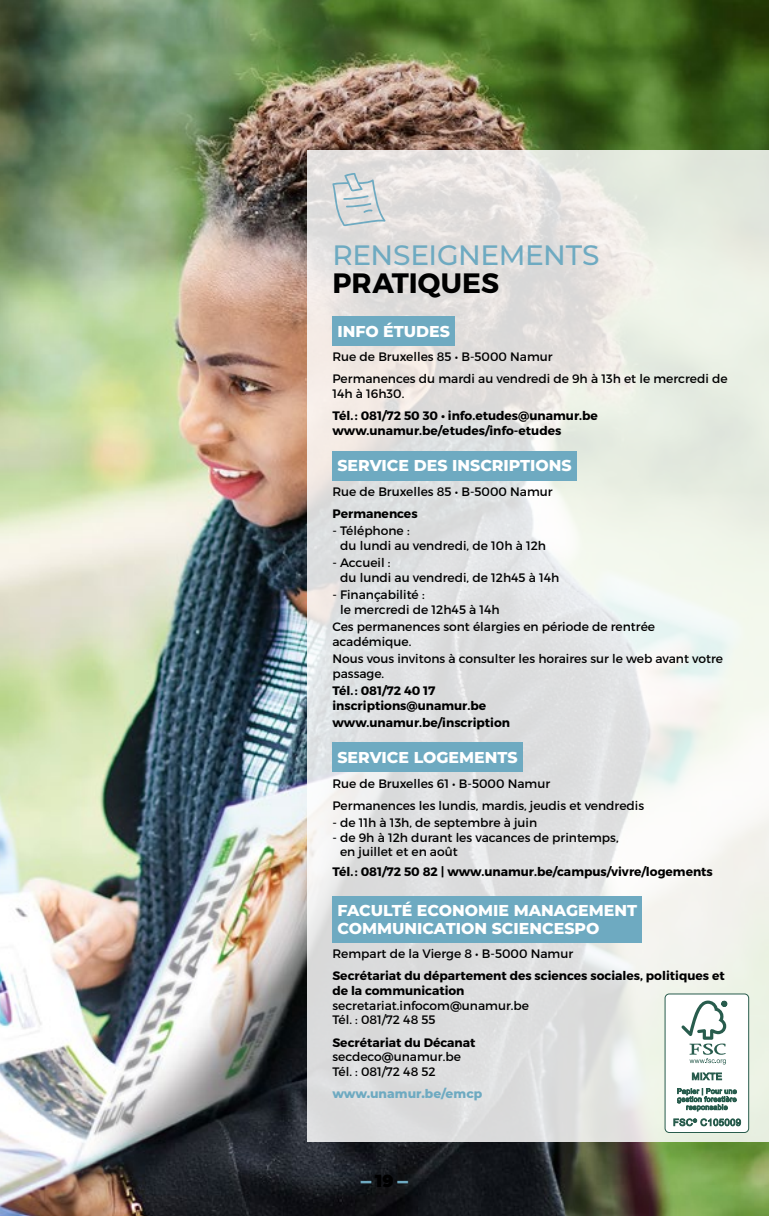
<style>
.page{position:relative;width:769px;height:1216px;background:#fff}
.page>*{position:absolute;margin:0;border:0;box-sizing:border-box;transform-origin:0 0}
.t1{font:500 28px "Montserrat";letter-spacing:-.015em;color:#6eaac1}
.t2{font:700 28px "Montserrat";color:#000}
.t3{font:900 17.5px "Montserrat";color:#6eaac1}
.t4{font:800 15.75px/17.5px "Montserrat";color:#fff}
.t5{font:12.25px/14.7px "Montserrat";color:#000}
.t6{font:700 12.25px/14.7px "Montserrat";color:#000}
.t7{font:800 12.25px "Montserrat";color:#6eaac1}
.s1{color:#000}
</style>
<div class="page">
<img style="left:0;top:0;width:769px;height:1215px">
<svg style="left:308px;top:150px;width:461px;height:991px;background:#e5e6e3"></svg>
<div style="left:665px;top:993px;width:84px;height:139px;background:#fff;border-radius:4px"></div>
<div style="left:665px;top:993px;width:84px;height:139px;border:1px solid #285c4d;border-radius:4px"></div>
<svg style="left:681px;top:1000px;width:46px;height:64px"></svg>
<svg style="left:692px;top:1072px;width:30px;height:8px"></svg>
<svg style="left:677px;top:1088px;width:60px;height:23px"></svg>
<svg style="left:673px;top:1118px;width:68px;height:8px"></svg>
<div style="left:332px;top:316px;width:123px;height:29px;background:#6eaac1"></div>
<div style="left:332px;top:451px;width:245px;height:29px;background:#6eaac1"></div>
<div style="left:332px;top:742px;width:191px;height:30px;background:#6eaac1"></div>
<div style="left:332px;top:895px;width:310px;height:47px;background:#6eaac1"></div>
<svg style="left:332px;top:173px;width:53px;height:53px;background:#d0d7da"></svg>
<h1 class="t1" style="left:332px;top:235px;width:269px">RENSEIGNEMENTS</h1>
<h1 class="t2" style="left:333px;top:265px;width:168px">PRATIQUES</h1>
<p class="t4" style="left:337px;top:321px;width:114px">INFO ÉTUDES</p>
<p class="t5" style="left:332px;top:346px;width:397px;line-height:22.1px">Rue de Bruxelles 85 • B-5000 Namur<br>Permanences du mardi au vendredi de 9h à 13h et le mercredi de</p>
<p class="t5" style="left:332px;top:386px;width:73px">14h à 16h30.</p>
<p class="t6" style="left:332px;top:409px;width:267px">Tél. : 081/72 50 30 • info.etudes@unamur.be www.unamur.be/etudes/info-etudes</p>
<p class="t4" style="left:337px;top:456px;width:236px">SERVICE DES INSCRIPTIONS</p>
<p class="t5" style="left:332px;top:484px;width:222px">Rue de Bruxelles 85 • B-5000 Namur</p>
<p class="t6" style="left:332px;top:506px;width:87px">Permanences</p>
<p class="t5" style="left:340px;top:523px;width:207px;text-indent:-8px">- Téléphone :<br>du lundi au vendredi, de 10h à 12h</p>
<p class="t5" style="left:340px;top:555px;width:221px;text-indent:-8px">- Accueil :<br>du lundi au vendredi, de 12h45 à 14h</p>
<p class="t5" style="left:340px;top:587px;width:161px;text-indent:-8px">- Finançabilité :<br>le mercredi de 12h45 à 14h</p>
<p class="t5" style="left:332px;top:619px;width:324px">Ces permanences sont élargies en période de rentrée académique.</p>
<p class="t5" style="left:332px;top:651px;width:392px">Nous vous invitons à consulter les horaires sur le web avant votre passage.</p>
<p class="t6" style="left:332px;top:683px;width:155px">Tél. : 081/72 40 17 inscriptions@unamur.be</p>
<p class="t6" style="left:332px;top:715px;width:179px">www.unamur.be/inscription</p>
<p class="t4" style="left:337px;top:747px;width:182px">SERVICE LOGEMENTS</p>
<p class="t5" style="left:332px;top:772px;width:313px;line-height:22.1px">Rue de Bruxelles 61 • B-5000 Namur<br>Permanences les lundis, mardis, jeudis et vendredis</p>
<p class="t5" style="left:332px;top:815px;width:206px">- de 11h à 13h, de septembre à juin</p>
<p class="t5" style="left:340px;top:830px;width:280px;text-indent:-8px">- de 9h à 12h durant les vacances de printemps, en juillet et en août</p>
<p class="t6" style="left:332px;top:864px;width:382px">Tél. : 081/72 50 82 | www.unamur.be/campus/vivre/logements</p>
<p class="t4" style="left:337px;top:900px;width:301px">FACULTÉ ECONOMIE MANAGEMENT<br>COMMUNICATION SCIENCESPO</p>
<p class="t5" style="left:332px;top:946px;width:242px">Rempart de la Vierge 8 • B-5000 Namur</p>
<p class="t6" style="left:332px;top:968px;width:394px">Secrétariat du département des sciences sociales, politiques et de la communication</p>
<p class="t5" style="left:332px;top:997px;width:198px">secretariat.infocom@unamur.be<br>Tél. : 081/72 48 55</p>
<p class="t6" style="left:332px;top:1034px;width:145px">Secrétariat du Décanat</p>
<p class="t5" style="left:332px;top:1049px;width:130px">secdeco@unamur.be<br>Tél. : 081/72 48 52</p>
<p class="t7" style="left:332px;top:1084px;width:151px">www.unamur.be/emcp</p>
<h2 class="t3" style="left:361px;top:1169px;width:49px">—<span class="s1">19</span>—</h2>
</div>
